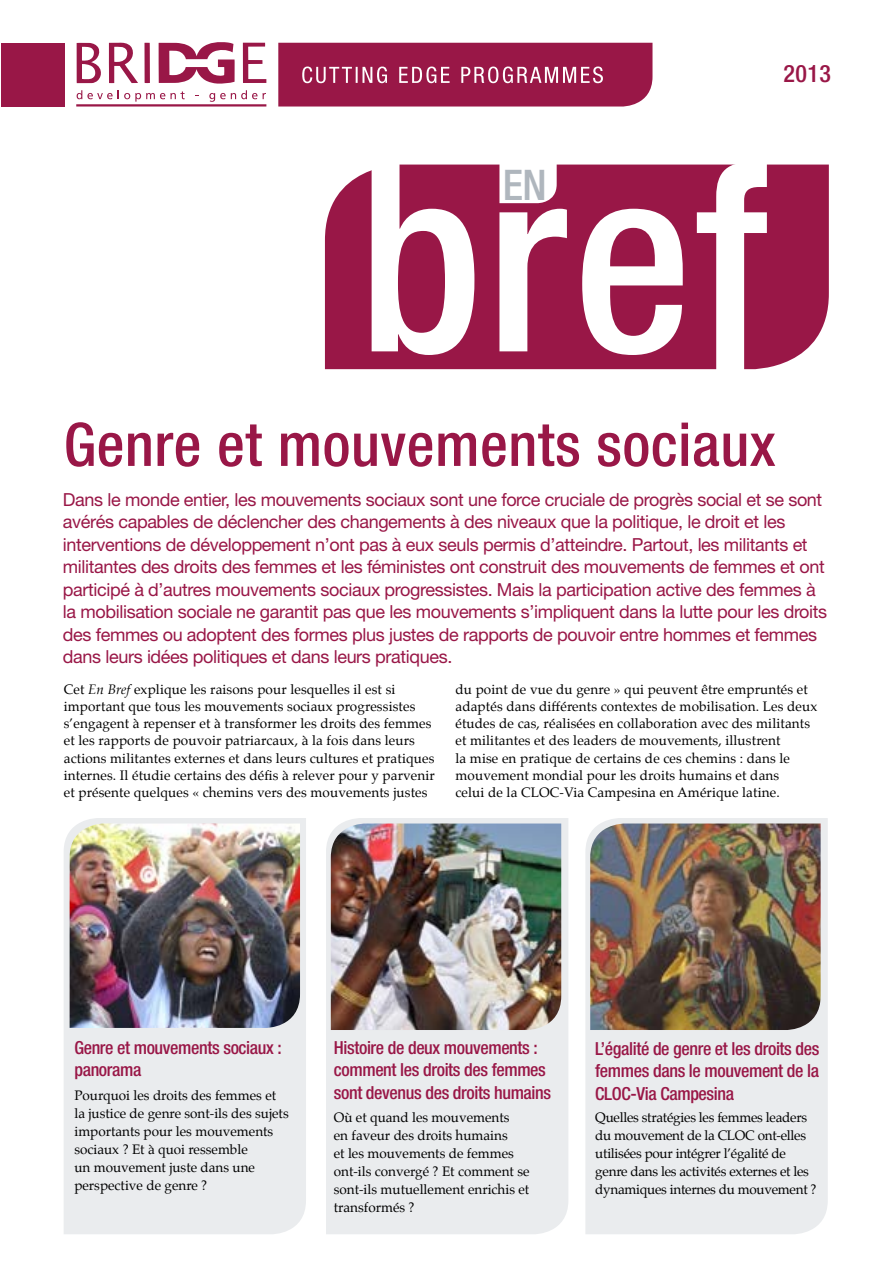
<style>
.page{position:relative;width:893px;height:1263px;background:#fff}
.page>*{position:absolute;margin:0;border:0;box-sizing:border-box;transform-origin:0 0}
.t1{font:500 condensed 60px "Helvetica Neue";letter-spacing:.01em;color:#991747}
.t2{font:500 condensed 42.3px "Helvetica Neue";color:#afb6bd}
.t3{font:500 condensed 24px "Helvetica Neue";color:#991747}
.t4{font:18px/22.5px "Helvetica Neue";letter-spacing:-.02em;color:#991747}
.t5{font:500 condensed 18px/22.5px "Helvetica Neue";letter-spacing:-.02em;color:#991747}
.t6{font:13.5px/17.2px "Palatino";letter-spacing:.01em;color:#000}
.t7{font:13.5px/18px "Palatino";letter-spacing:-.02em;color:#000}
.s1{font-style:italic}
</style>
<div class="page">
<div style="left:325px;top:165px;width:504px;height:204px;background:#991747"></div>
<svg style="left:582px;top:209px;width:101px;height:146px"></svg>
<svg style="left:697px;top:164px;width:70px;height:206px"></svg>
<svg style="left:372px;top:164px;width:102px;height:191px"></svg>
<svg style="left:499px;top:209px;width:68px;height:142px"></svg>
<svg style="left:499px;top:164px;width:58px;height:39px"></svg>
<div style="left:1px;top:43px;width:63px;height:64px;background:#991747"></div>
<svg style="left:159px;top:42px;width:76px;height:42px"></svg>
<svg style="left:243px;top:43px;width:23px;height:40px"></svg>
<svg style="left:109px;top:42px;width:29px;height:41px"></svg>
<svg style="left:144px;top:43px;width:6px;height:40px"></svg>
<svg style="left:77px;top:43px;width:24px;height:40px"></svg>
<hr style="left:76px;top:104px;width:190px;height:3px;background:#991747">
<svg style="left:77px;top:90px;width:88px;height:12px"></svg>
<svg style="left:171px;top:91px;width:14px;height:8px"></svg>
<svg style="left:209px;top:90px;width:57px;height:12px"></svg>
<svg style="left:278px;top:43px;width:374px;height:64px;background:#a12955"></svg>
<div style="left:64px;top:818px;width:242px;height:416px;background:#eaecee"></div>
<div style="left:326px;top:818px;width:242px;height:416px;background:#eaecee"></div>
<div style="left:585px;top:818px;width:243px;height:416px;background:#eaecee"></div>
<img style="left:70px;top:823px;width:230px;height:205px">
<img style="left:331px;top:823px;width:230px;height:207px">
<img style="left:590px;top:823px;width:231px;height:207px">
<h2 class="t2" style="left:503px;top:160px;width:45px">EN</h2>
<h3 class="t3" style="left:783px;top:60px;width:49px">2013</h3>
<h1 class="t1" style="left:64px;top:409px;width:713px">Genre et mouvements sociaux</h1>
<p class="t4" style="left:63px;top:488px;width:766px">Dans le monde entier, les mouvements sociaux sont une force cruciale de progrès social et se sont avérés capables de déclencher des changements à des niveaux que la politique, le droit et les interventions de développement n’ont pas à eux seuls permis d’atteindre. Partout, les militants et militantes des droits des femmes et les féministes ont construit des mouvements de femmes et ont participé à d’autres mouvements sociaux progressistes. Mais la participation active des femmes à la mobilisation sociale ne garantit pas que les mouvements s’impliquent dans la lutte pour les droits des femmes ou adoptent des formes plus justes de rapports de pouvoir entre hommes et femmes dans leurs idées politiques et dans leurs pratiques.</p>
<p class="t6" style="left:64px;top:680px;width:373px">Cet <span class="s1">En Bref</span> explique les raisons pour lesquelles il est si important que tous les mouvements sociaux progressistes s’engagent à repenser et à transformer les droits des femmes et les rapports de pouvoir patriarcaux, à la fois dans leurs actions militantes externes et dans leurs cultures et pratiques internes. Il étudie certains des défis à relever pour y parvenir et présente quelques « chemins vers des mouvements justes</p>
<p class="t6" style="left:455px;top:680px;width:363px">du point de vue du genre » qui peuvent être empruntés et adaptés dans différents contextes de mobilisation. Les deux études de cas, réalisées en collaboration avec des militants et militantes et des leaders de mouvements, illustrent<br>la mise en pratique de certains de ces chemins : dans le mouvement mondial pour les droits humains et dans<br>celui de la CLOC-Via Campesina en Amérique latine.</p>
<h3 class="t5" style="left:74px;top:1036px;width:209px">Genre et mouvements sociaux : panorama</h3>
<p class="t6" style="left:74px;top:1086px;width:216px;line-height:18px">Pourquoi les droits des femmes et la justice de genre sont-ils des sujets importants pour les mouvements sociaux ? Et à quoi ressemble<br>un mouvement juste dans une perspective de genre ?</p>
<h3 class="t5" style="left:334px;top:1036px;width:219px">Histoire de deux mouvements : comment les droits des femmes sont devenus des droits humains</h3>
<p class="t6" style="left:334px;top:1109px;width:197px;line-height:18px">Où et quand les mouvements<br>en faveur des droits humains<br>et les mouvements de femmes ont-ils convergé ? Et comment se sont-ils mutuellement enrichis et transformés ?</p>
<h3 class="t5" style="left:595px;top:1037px;width:226px;text-align:justify">L’égalité de genre et les droits des femmes dans le mouvement de la CLOC-Via Campesina</h3>
<p class="t7" style="left:595px;top:1109px;width:223px">Quelles stratégies les femmes leaders du mouvement de la CLOC ont-elles utilisées pour intégrer l’égalité de genre dans les activités externes et les dynamiques internes du mouvement ?</p>
</div>
